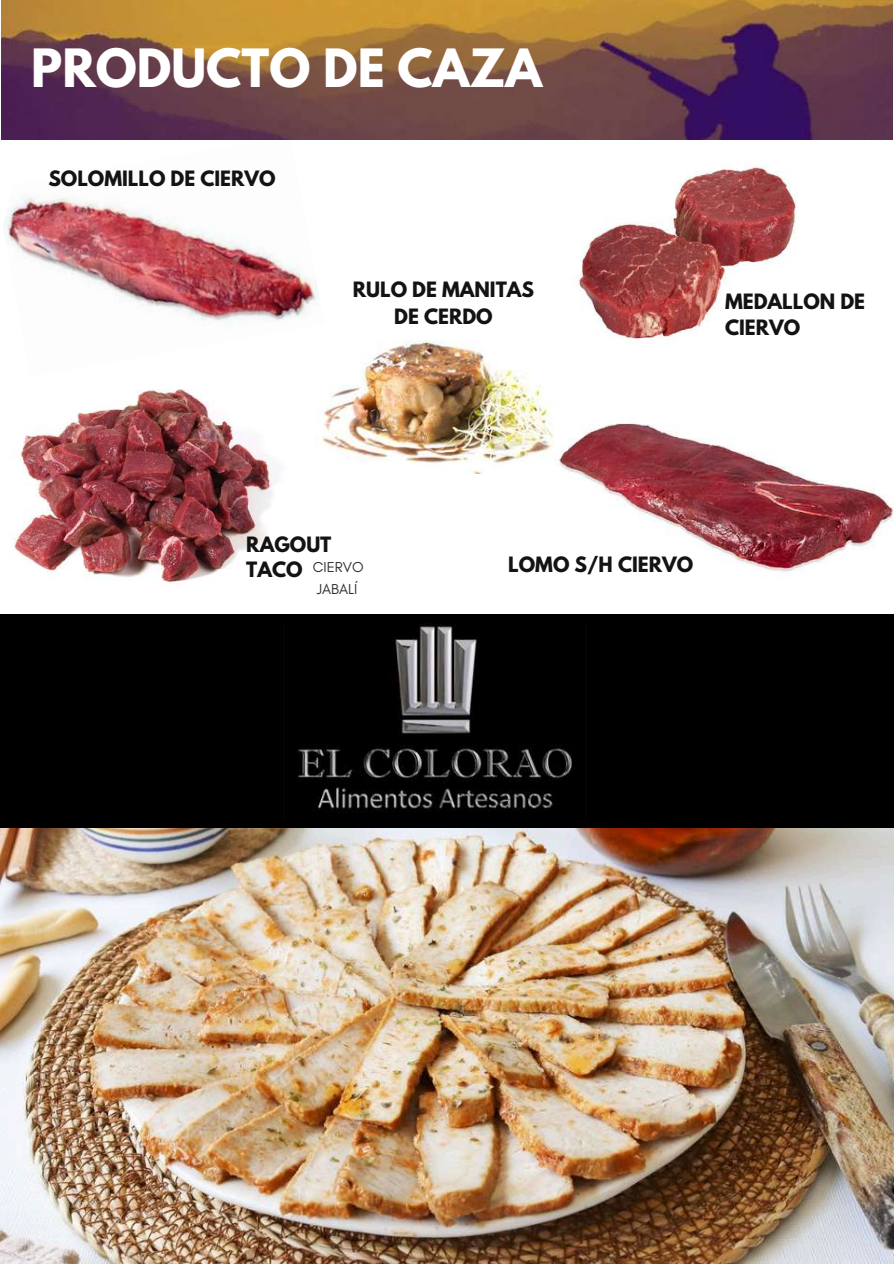
<style>
.page{position:relative;width:894px;height:1264px;background:#fff}
.page>*{position:absolute;margin:0;border:0;box-sizing:border-box;transform-origin:0 0}
.t1{font:700 46.8px "League Spartan";color:#fff}
.t2{font:700 18.75px/24.8px "League Spartan";color:#131313}
.t3{font:14.7px/21.3px "Glacial Indifference";color:#2c2c2c}
</style>
<div class="page">
<img style="left:3px;top:139px;width:321px;height:184px">
<img style="left:2px;top:0;width:890px;height:139px">
<img style="left:0;top:828px;width:893px;height:435px">
<div style="left:0;top:615px;width:893px;height:213px;background:#000"></div>
<img style="left:298px;top:624px;width:274px;height:188px">
<img style="left:321px;top:340px;width:233px;height:133px">
<img style="left:11px;top:389px;width:266px;height:195px">
<img style="left:575px;top:165px;width:222px;height:178px">
<img style="left:554px;top:423px;width:339px;height:149px">
<h1 class="t1" style="left:31px;top:44px;width:512px">PRODUCTO DE CAZA</h1>
<p class="t2" style="left:48px;top:168px;width:229px">SOLOMILLO DE CIERVO</p>
<p class="t2" style="left:353px;top:279px;width:183px;line-height:27px;text-align:center">RULO DE MANITAS<br>DE CERDO</p>
<p class="t2" style="left:725px;top:291px;width:141px;line-height:25.8px">MEDALLON DE<br>CIERVO</p>
<p class="t2" style="left:246px;top:535px;width:87px">RAGOUT<br>TACO</p>
<p class="t3" style="left:313px;top:556px;width:52px">CIERVO<br>JABALÍ</p>
<p class="t2" style="left:508px;top:554px;width:186px">LOMO S/H CIERVO</p>
</div>
